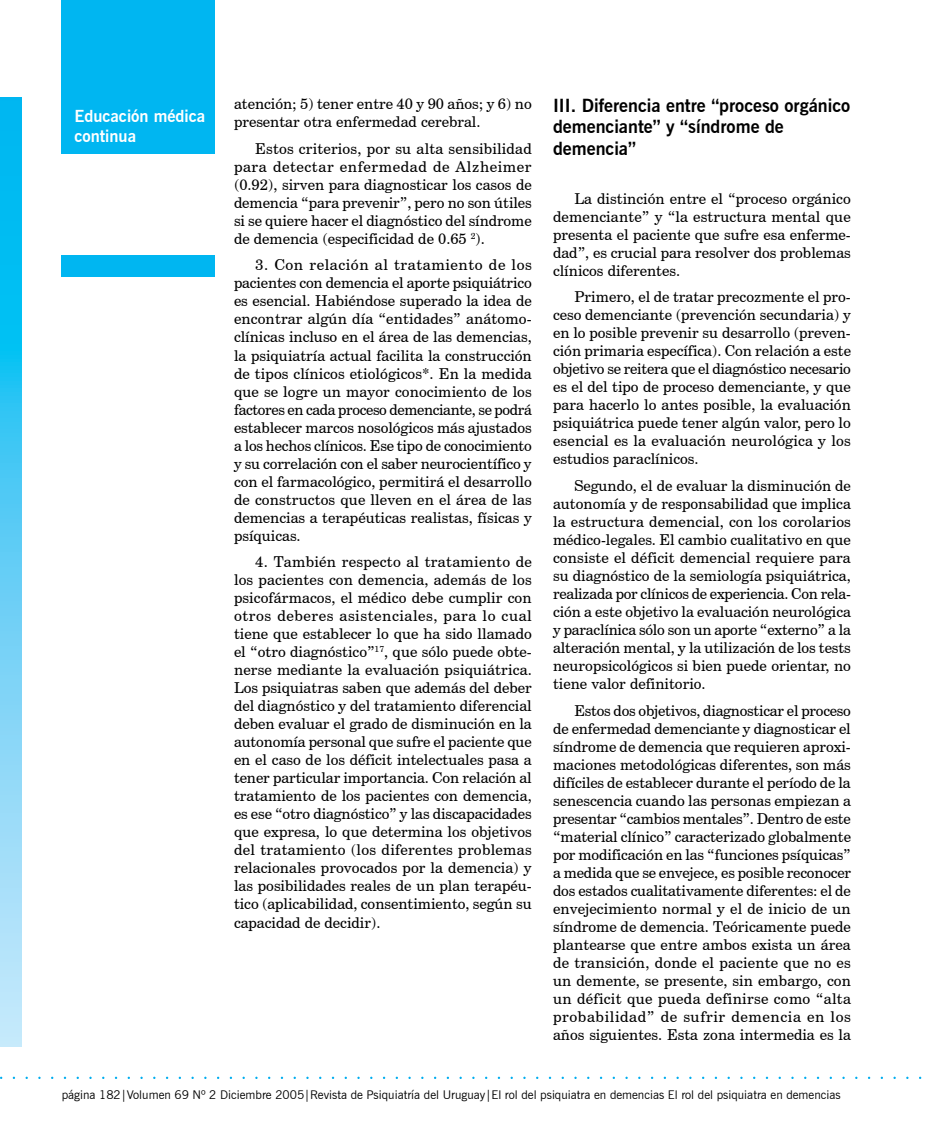
<style>
.page{position:relative;width:936px;height:1132px;background:#fff}
.page>*{position:absolute;margin:0;border:0;box-sizing:border-box;transform-origin:0 0}
.t1{font:700 18px/21.6px "News Gothic BT";color:#000}
.t2{font:700 16.5px/19.8px "News Gothic BT";color:#fff}
.t3{font:15px/18px "Century Schoolbook BT";color:#000;text-align:justify}
.t4{font:12px "News Gothic BT";color:#000}
</style>
<div class="page">
<div style="left:62px;top:0;width:153px;height:153px;background:#00b6f1"></div>
<svg style="left:0;top:98px;width:21px;height:948px"></svg>
<div style="left:62px;top:255px;width:153px;height:21px;background:#00b6f1"></div>
<p class="t2" style="left:74px;top:106px;width:132px">Educación médica continua</p>
<p class="t3" style="left:234px;top:95px;width:299px">atención; 5) tener entre 40 y 90 años; y 6) no presentar otra enfermedad cerebral.</p>
<p class="t3" style="left:234px;top:139px;width:299px;text-indent:21px">Estos criterios, por su alta sensibilidad para detectar enfermedad de Alzheimer (0.92), sirven para diagnosticar los casos de demencia “para prevenir”, pero no son útiles si se quiere hacer el diagnóstico del síndrome de demencia (especificidad de 0.65 <sup>2</sup>).</p>
<p class="t3" style="left:234px;top:256px;width:299px;text-indent:21px">3. Con relación al tratamiento de los pacientes con demencia el aporte psiquiátrico es esencial. Habiéndose superado la idea de encontrar algún día “entidades” anátomo&shy;clínicas incluso en el área de las demencias, la psiquiatría actual facilita la construcción de tipos clínicos etiológicos*. En la medida que se logre un mayor conocimiento de los factores en cada proceso demenciante, se podrá establecer marcos nosológicos más ajustados a los hechos clínicos. Ese tipo de conocimiento y su correlación con el saber neurocientífico y con el farmacológico, permitirá el desarrollo de constructos que lleven en el área de las demencias a terapéuticas realistas, físicas y psíquicas.</p>
<p class="t3" style="left:234px;top:552px;width:299px;text-indent:21px">4. También respecto al tratamiento de los pacientes con demencia, además de los psicofármacos, el médico debe cumplir con otros deberes asistenciales, para lo cual tiene que establecer lo que ha sido llamado el “otro diagnóstico”<sup>17</sup>, que sólo puede obte&shy;nerse mediante la evaluación psiquiátrica.<br>Los psiquiatras saben que además del deber del diagnóstico y del tratamiento diferencial deben evaluar el grado de disminución en la autonomía personal que sufre el paciente que en el caso de los déficit intelectuales pasa a tener particular importancia. Con relación al tratamiento de los pacientes con demencia, es ese “otro diagnóstico” y las discapacidades que expresa, lo que determina los objetivos del tratamiento (los diferentes problemas relacionales provocados por la demencia) y las posibilidades reales de un plan terapéu&shy;tico (aplicabilidad, consentimiento, según su capacidad de decidir).</p>
<p class="t1" style="left:553px;top:94px;width:299px">III. Diferencia entre “proceso orgánico demenciante” y “síndrome de demencia”</p>
<p class="t3" style="left:553px;top:189px;width:299px;text-indent:21px">La distinción entre el “proceso orgánico demenciante” y “la estructura mental que presenta el paciente que sufre esa enferme&shy;dad”, es crucial para resolver dos problemas clínicos diferentes.</p>
<p class="t3" style="left:553px;top:287px;width:299px;text-indent:21px">Primero, el de tratar precozmente el pro&shy;ceso demenciante (prevención secundaria) y en lo posible prevenir su desarrollo (preven&shy;ción primaria específica). Con relación a este objetivo se reitera que el diagnóstico necesario es el del tipo de proceso demenciante, y que para hacerlo lo antes posible, la evaluación psiquiátrica puede tener algún valor, pero lo esencial es la evaluación neurológica y los estudios paraclínicos.</p>
<p class="t3" style="left:553px;top:476px;width:299px;text-indent:21px">Segundo, el de evaluar la disminución de autonomía y de responsabilidad que implica la estructura demencial, con los corolarios médico-legales. El cambio cualitativo en que consiste el déficit demencial requiere para su diagnóstico de la semiología psiquiátrica, realizada por clínicos de experiencia. Con rela&shy;ción a este objetivo la evaluación neurológica y paraclínica sólo son un aporte “externo” a la alteración mental, y la utilización de los tests neuropsicológicos si bien puede orientar, no tiene valor definitorio.</p>
<p class="t3" style="left:553px;top:700px;width:299px;text-indent:21px">Estos dos objetivos, diagnosticar el proceso de enfermedad demenciante y diagnosticar el síndrome de demencia que requieren aproxi&shy;maciones metodológicas diferentes, son más difíciles de establecer durante el período de la senescencia cuando las personas empiezan a presentar “cambios mentales”. Dentro de este “material clínico” caracterizado globalmente por modificación en las “funciones psíquicas” a medida que se envejece, es posible reconocer dos estados cualitativamente diferentes: el de envejecimiento normal y el de inicio de un síndrome de demencia. Teóricamente puede plantearse que entre ambos exista un área de transición, donde el paciente que no es un demente, se presente, sin embargo, con un déficit que pueda definirse como “alta probabilidad” de sufrir demencia en los años siguientes. Esta zona intermedia es la</p>
<p class="t4" style="left:62px;top:1086px;width:780px">página 182|Volumen 69 Nº 2 Diciembre 2005|Revista de Psiquiatría del Uruguay|El rol del psiquiatra en demencias El rol del psiquiatra en demencias</p>
</div>
